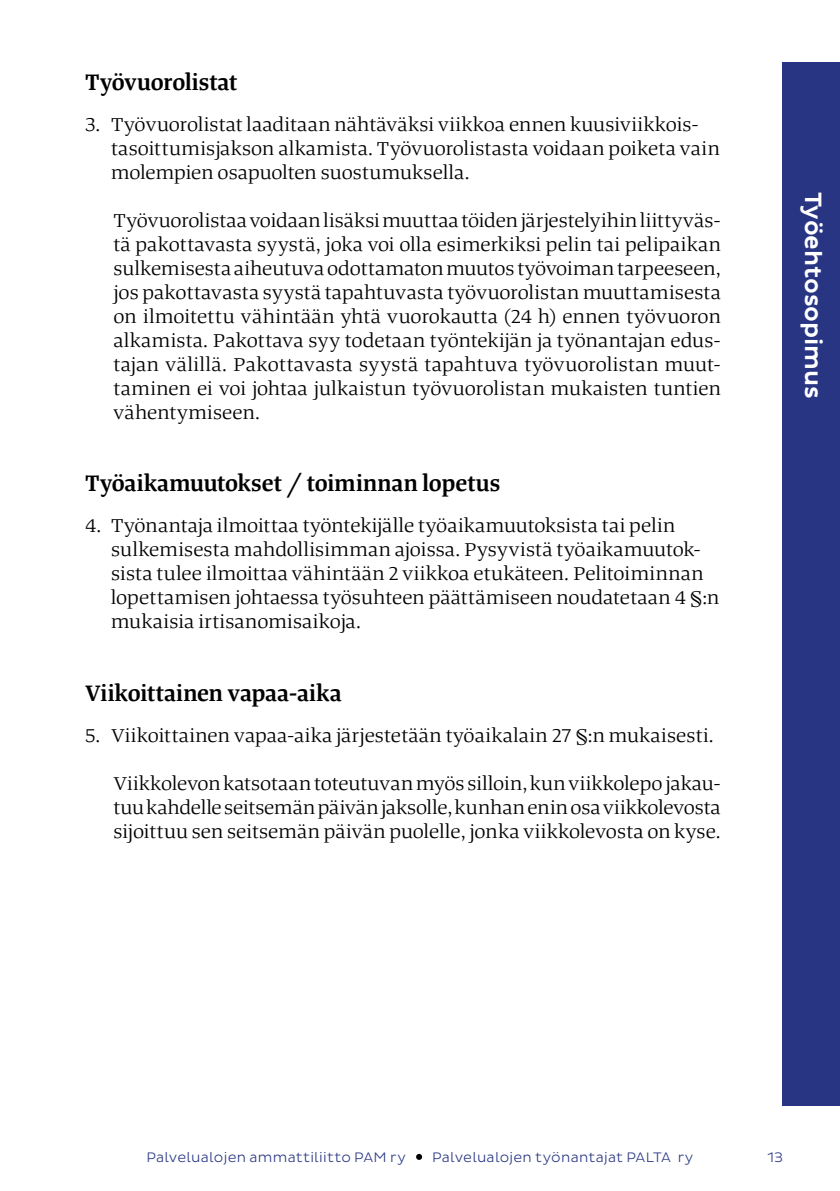
<style>
.page{position:relative;width:840px;height:1191px;background:#fff}
.page>*{position:absolute;margin:0;border:0;box-sizing:border-box;transform-origin:0 0}
.t1{font:500 24px "Tanger Serif";color:#000}
.t2{font:500 24px "Pluto Sans";letter-spacing:-.005em;color:#fff}
.t3{font:20px/24px "Tanger Serif Wide";letter-spacing:.01em;color:#000}
.t4{font:300 14px "Pluto Sans";letter-spacing:.015em;color:#283583}
</style>
<div class="page">
<div style="left:782px;top:63px;width:57px;height:1042px;background:#283583"></div>
<svg style="left:416px;top:1153px;width:6px;height:6px"></svg>
<p class="t1" style="left:85px;top:64px;width:154px">Työvuorolistat</p>
<p class="t3" style="left:111px;top:111px;width:609px;text-indent:-26px">3. Työvuorolistat laaditaan nähtäväksi viikkoa ennen kuusiviikkois&shy;tasoittumisjakson alkamista. Työvuorolistasta voidaan poiketa vain molempien osapuolten suostumuksella.</p>
<p class="t3" style="left:113px;top:207px;width:608px;text-align:justify">Työvuorolistaa voidaan lisäksi muuttaa töiden järjestelyihin liittyväs&shy;tä pakottavasta syystä, joka voi olla esimerkiksi pelin tai pelipaikan sulkemisesta aiheutuva odottamaton muutos työvoiman tarpeeseen, jos pakottavasta syystä tapahtuvasta työvuorolistan muuttamisesta on ilmoitettu vähintään yhtä vuorokautta (24 h) ennen työvuoron alkamista. Pakottava syy todetaan työntekijän ja työnantajan edus&shy;tajan välillä. Pakottavasta syystä tapahtuva työvuorolistan muut&shy;taminen ei voi johtaa julkaistun työvuorolistan mukaisten tuntien vähentymiseen.</p>
<p class="t1" style="left:85px;top:465px;width:416px">Työaikamuutokset / toiminnan lopetus</p>
<p class="t3" style="left:111px;top:512px;width:609px;text-indent:-26px">4. Työnantaja ilmoittaa työntekijälle työaikamuutoksista tai pelin sulkemisesta mahdollisimman ajoissa. Pysyvistä työaikamuutok&shy;sista tulee ilmoittaa vähintään 2 viikkoa etukäteen. Pelitoiminnan lopettamisen johtaessa työsuhteen päättämiseen noudatetaan 4 §:n mukaisia irtisanomisaikoja.</p>
<p class="t1" style="left:85px;top:674px;width:258px">Viikoittainen vapaa-aika</p>
<p class="t3" style="left:85px;top:721px;width:629px">5. Viikoittainen vapaa-aika järjestetään työaikalain 27 §:n mukaisesti.</p>
<p class="t3" style="left:113px;top:769px;width:608px;text-align:justify">Viikkolevon katsotaan toteutuvan myös silloin, kun viikkolepo jakau&shy;tuu kahdelle seitsemän päivän jaksolle, kunhan enin osa viikkolevosta sijoittuu sen seitsemän päivän puolelle, jonka viikkolevosta on kyse.</p>
<p class="t2" style="left:826px;top:192px;width:208px;rotate:90deg">Työehtosopimus</p>
<p class="t4" style="left:146px;top:1149px;width:261px">Palvelualojen ammattiliitto PAM ry</p>
<p class="t4" style="left:432px;top:1149px;width:263px">Palvelualojen työnantajat PALTA ry</p>
<p class="t4" style="left:767px;top:1149px;width:17px">13</p>
</div>
